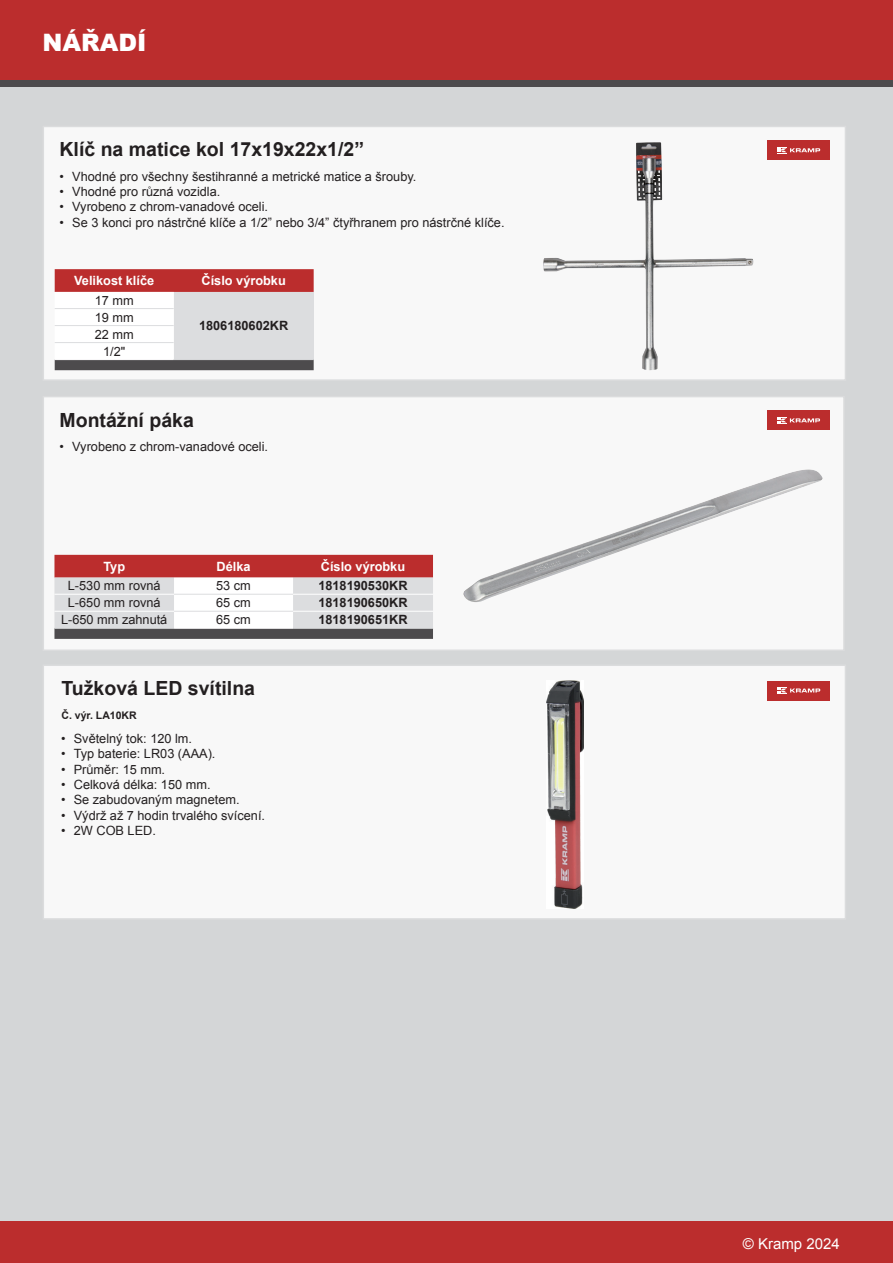
<style>
.page{position:relative;width:893px;height:1263px;background:#fff}
.page>*{position:absolute;margin:0;border:0;box-sizing:border-box;transform-origin:0 0}
.t1{font:900 24px "Arial";color:#fff}
.t2{font:700 19.5px "Arial";color:#231f20}
.t3{font:15px "Arial";color:#fff}
.t4{font:12.75px/17px "Arial";color:#231f20;text-align:center}
.t5{font:700 12.75px "Arial";color:#231f20}
.t6{font:700 12.75px "Arial";color:#fff}
.t7{font:700 10.5px "Arial";color:#231f20}
</style>
<div class="page">
<div style="left:0;top:1220px;width:893px;height:43px;background:#bb2d2d"></div>
<div style="left:0;top:0;width:893px;height:85px;background:#bb2d2d"></div>
<div style="left:0;top:80px;width:893px;height:10px;background:#4d4b4d"></div>
<div style="left:0;top:88px;width:893px;height:1133px;background:#d4d6d7"></div>
<div style="left:43px;top:126px;width:803px;height:255px;background:#f8f8f8;border:2px solid #dddedf"></div>
<div style="left:43px;top:664px;width:803px;height:256px;background:#f8f8f8;border:2px solid #dddedf"></div>
<div style="left:43px;top:396px;width:802px;height:255px;background:#f8f8f8;border:2px solid #dddedf"></div>
<div style="left:768px;top:141px;width:62px;height:19px;background:#bb2d2d"></div>
<svg style="left:777px;top:147px;width:43px;height:7px"></svg>
<div style="left:767px;top:411px;width:62px;height:19px;background:#bb2d2d"></div>
<svg style="left:777px;top:417px;width:43px;height:7px"></svg>
<div style="left:768px;top:681px;width:62px;height:19px;background:#bb2d2d"></div>
<svg style="left:777px;top:687px;width:43px;height:7px"></svg>
<svg style="left:54px;top:555px;width:379px;height:84px"></svg>
<hr style="left:54px;top:628px;width:120px;height:1px;background:#dcdddf">
<hr style="left:293px;top:628px;width:140px;height:1px;background:#dcdddf">
<hr style="left:174px;top:628px;width:119px;height:1px;background:#fff">
<hr style="left:54px;top:594px;width:120px;height:1px;background:#fff">
<hr style="left:293px;top:594px;width:140px;height:1px;background:#fff">
<hr style="left:54px;top:611px;width:120px;height:1px;background:#fff">
<hr style="left:293px;top:611px;width:140px;height:1px;background:#fff">
<hr style="left:174px;top:594px;width:119px;height:1px;background:#dcdddf">
<hr style="left:174px;top:611px;width:119px;height:1px;background:#dcdddf">
<svg style="left:55px;top:269px;width:259px;height:101px"></svg>
<hr style="left:174px;top:359px;width:140px;height:1px;background:#dcdddf">
<hr style="left:55px;top:359px;width:119px;height:1px;background:#fff">
<hr style="left:55px;top:308px;width:119px;height:1px;background:#dcdddf">
<hr style="left:55px;top:325px;width:119px;height:1px;background:#dcdddf">
<hr style="left:55px;top:342px;width:119px;height:1px;background:#dcdddf">
<img style="left:543px;top:142px;width:210px;height:228px">
<img style="left:463px;top:469px;width:359px;height:133px">
<img style="left:546px;top:681px;width:38px;height:228px">
<h1 class="t1" style="left:43px;top:25px;width:106px">NÁŘADÍ</h1>
<h2 class="t2" style="left:60px;top:137px;width:306px">Klíč na matice kol 17x19x22x1/2”</h2>
<p class="t4" style="left:60px;top:168px;width:358px">• Vhodné pro všechny šestihranné a metrické matice a šrouby.</p>
<p class="t4" style="left:60px;top:183px;width:162px">• Vhodné pro různá vozidla.</p>
<p class="t4" style="left:60px;top:198px;width:210px">• Vyrobeno z chrom-vanadové oceli.</p>
<p class="t4" style="left:60px;top:214px;width:447px">• Se 3 konci pro nástrčné klíče a 1/2” nebo 3/4” čtyřhranem pro nástrčné klíče.</p>
<p class="t6" style="left:74px;top:272px;width:82px">Velikost klíče</p>
<p class="t6" style="left:202px;top:272px;width:86px">Číslo výrobku</p>
<p class="t4" style="left:95px;top:292px;width:40px">17 mm</p>
<p class="t5" style="left:199px;top:317px;width:91px">1806180602KR</p>
<p class="t4" style="left:95px;top:309px;width:40px">19 mm<br>22 mm<br>1/2"</p>
<h2 class="t2" style="left:60px;top:407px;width:136px">Montážní páka</h2>
<p class="t4" style="left:60px;top:438px;width:210px">• Vyrobeno z chrom-vanadové oceli.</p>
<p class="t6" style="left:103px;top:558px;width:23px">Typ</p>
<p class="t6" style="left:217px;top:558px;width:36px">Délka</p>
<p class="t6" style="left:321px;top:558px;width:86px">Číslo výrobku</p>
<p class="t4" style="left:68px;top:577px;width:94px">L-530 mm rovná</p>
<p class="t4" style="left:216px;top:577px;width:36px">53 cm</p>
<p class="t5" style="left:318px;top:577px;width:91px">1818190530KR</p>
<p class="t4" style="left:68px;top:594px;width:94px">L-650 mm rovná</p>
<p class="t4" style="left:216px;top:594px;width:36px">65 cm</p>
<p class="t5" style="left:318px;top:594px;width:91px">1818190650KR</p>
<p class="t4" style="left:61px;top:611px;width:108px">L-650 mm zahnutá</p>
<p class="t4" style="left:216px;top:611px;width:36px">65 cm</p>
<p class="t5" style="left:318px;top:611px;width:91px">1818190651KR</p>
<h2 class="t2" style="left:61px;top:675px;width:195px">Tužková LED svítilna</h2>
<p class="t4" style="left:61px;top:730px;width:133px">• Světelný tok: 120 lm.</p>
<p class="t4" style="left:61px;top:745px;width:156px">• Typ baterie: LR03 (AAA).</p>
<p class="t4" style="left:61px;top:761px;width:106px">• Průměr: 15 mm.</p>
<p class="t4" style="left:61px;top:776px;width:151px">• Celková délka: 150 mm.</p>
<p class="t4" style="left:61px;top:791px;width:180px">• Se zabudovaným magnetem.</p>
<p class="t4" style="left:61px;top:807px;width:206px">• Výdrž až 7 hodin trvalého svícení.</p>
<p class="t4" style="left:61px;top:822px;width:96px">• 2W COB LED.</p>
<p class="t7" style="left:61px;top:708px;width:77px">Č. výr. LA10KR</p>
<p class="t3" style="left:743px;top:1233px;width:98px">© Kramp 2024</p>
</div>
